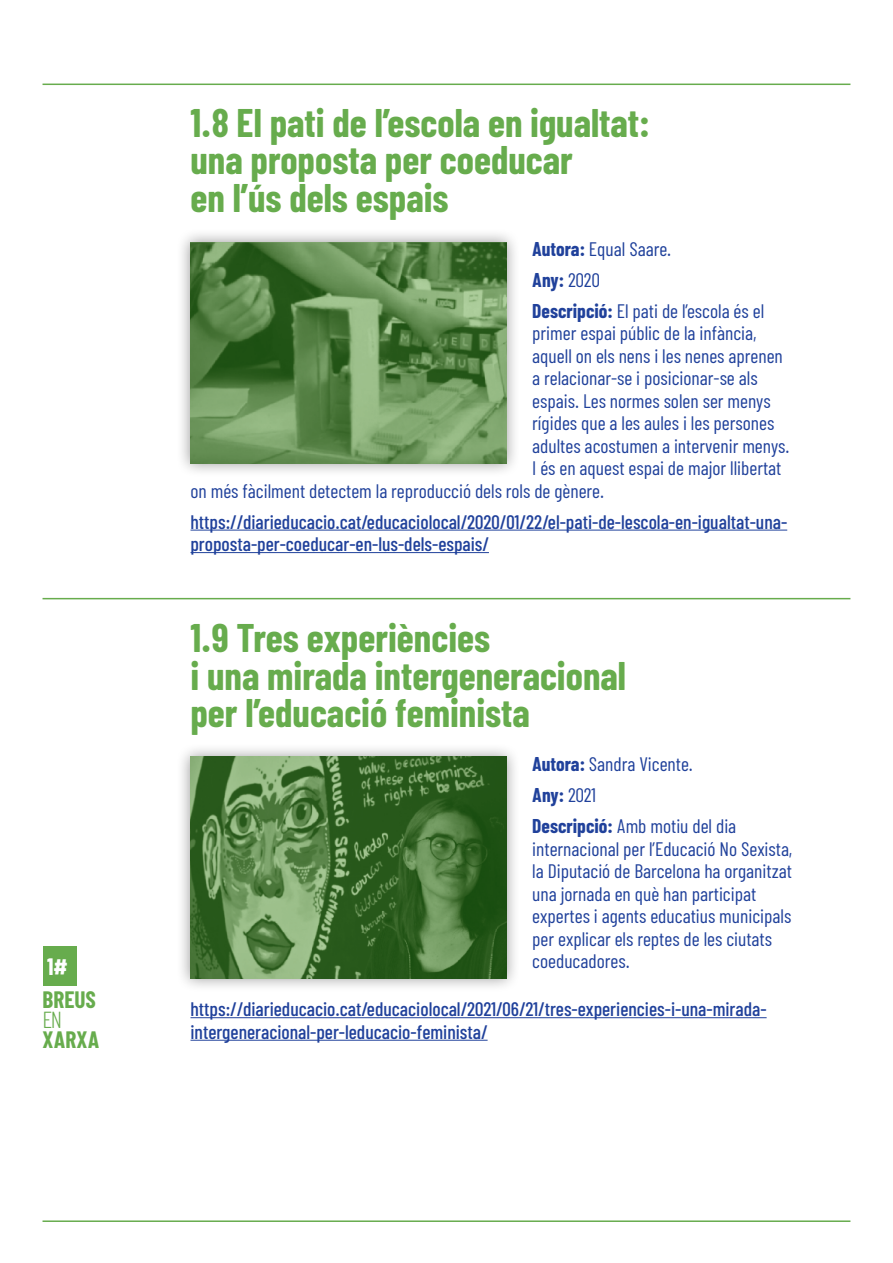
<style>
.page{position:relative;width:893px;height:1263px;background:#fff}
.page>*{position:absolute;margin:0;border:0;box-sizing:border-box;transform-origin:0 0}
.t1{font:700 39px/37.5px "Barlow Condensed";color:#67ac4d}
.t2{font:700 23.25px "Barlow Condensed";color:#67ac4d}
.t3{font:700 23.25px "Barlow Condensed";color:#fff}
.t4{font:300 23.25px "Barlow Condensed";color:#67ac4d}
.t5{font:19.5px/22.5px "Barlow Condensed";color:#20419b}
.t6{font:500 19.5px/22.5px "Barlow Condensed";color:#20419b}
.s1{font-weight:700}
</style>
<div class="page">
<hr style="left:43px;top:84px;width:807px;height:1px;background:#67ac4d">
<hr style="left:43px;top:1220px;width:807px;height:2px;background:#67ac4d">
<div style="left:43px;top:946px;width:33px;height:40px;background:#67ac4d"></div>
<hr style="left:190px;top:530px;width:597px;height:1px;background:#20419b">
<hr style="left:190px;top:552px;width:299px;height:1px;background:#20419b">
<hr style="left:190px;top:1017px;width:577px;height:1px;background:#20419b">
<hr style="left:190px;top:1040px;width:298px;height:1px;background:#20419b">
<hr style="left:43px;top:598px;width:807px;height:1px;background:#67ac4d">
<div style="left:177px;top:228px;width:344px;height:249px;background:#000;opacity:.4"></div>
<img style="left:190px;top:242px;width:317px;height:221px">
<div style="left:177px;top:743px;width:344px;height:249px;background:#000;opacity:.4"></div>
<img style="left:190px;top:757px;width:317px;height:221px">
<p class="t3" style="left:47px;top:952px;width:22px">1#</p>
<p class="t2" style="left:43px;top:985px;width:55px">BREUS</p>
<p class="t4" style="left:43px;top:1009px;width:21px">EN</p>
<p class="t2" style="left:43px;top:1025px;width:58px">XARXA</p>
<h1 class="t1" style="left:190px;top:103px;width:461px">1.8 El pati de l’escola en igualtat: una proposta per coeducar<br>en l’ús dels espais</h1>
<p class="t5" style="left:532px;top:232px;width:233px;line-height:31px"><span class="s1">Autora:</span> Equal Saare.<br><span class="s1">Any:</span> 2020<br><span class="s1">Descripció:</span> El pati de l’escola és el</p>
<p class="t5" style="left:532px;top:321px;width:226px">primer espai públic de la infància,</p>
<p class="t5" style="left:532px;top:344px;width:252px">aquell on els nens i les nenes aprenen</p>
<p class="t5" style="left:532px;top:366px;width:227px">a relacionar-se i posicionar-se als</p>
<p class="t5" style="left:532px;top:389px;width:240px">espais. Les normes solen ser menys</p>
<p class="t5" style="left:532px;top:411px;width:244px">rígides que a les aules i les persones</p>
<p class="t5" style="left:532px;top:434px;width:259px">adultes acostumen a intervenir menys.</p>
<p class="t5" style="left:532px;top:456px;width:251px">I és en aquest espai de major llibertat</p>
<p class="t5" style="left:190px;top:479px;width:415px">on més fàcilment detectem la reproducció dels rols de gènere.</p>
<p class="t6" style="left:190px;top:510px;width:598px">https://diarieducacio.cat/educaciolocal/2020/01/22/el-pati-de-lescola-en-igualtat-una&shy;proposta-per-coeducar-en-lus-dels-espais/</p>
<h1 class="t1" style="left:190px;top:619px;width:437px">1.9 Tres experiències<br>i una mirada intergeneracional per l’educació feminista</h1>
<p class="t5" style="left:532px;top:748px;width:206px;line-height:31px"><span class="s1">Autora:</span> Sandra Vicente.<br><span class="s1">Any:</span> 2021<br><span class="s1">Descripció:</span> Amb motiu del dia</p>
<p class="t5" style="left:532px;top:837px;width:262px">internacional per l’Educació No Sexista, la Diputació de Barcelona ha organitzat una jornada en què han participat expertes i agents educatius municipals per explicar els reptes de les ciutats coeducadores.</p>
<p class="t6" style="left:190px;top:997px;width:578px">https://diarieducacio.cat/educaciolocal/2021/06/21/tres-experiencies-i-una-mirada&shy;intergeneracional-per-leducacio-feminista/</p>
</div>
